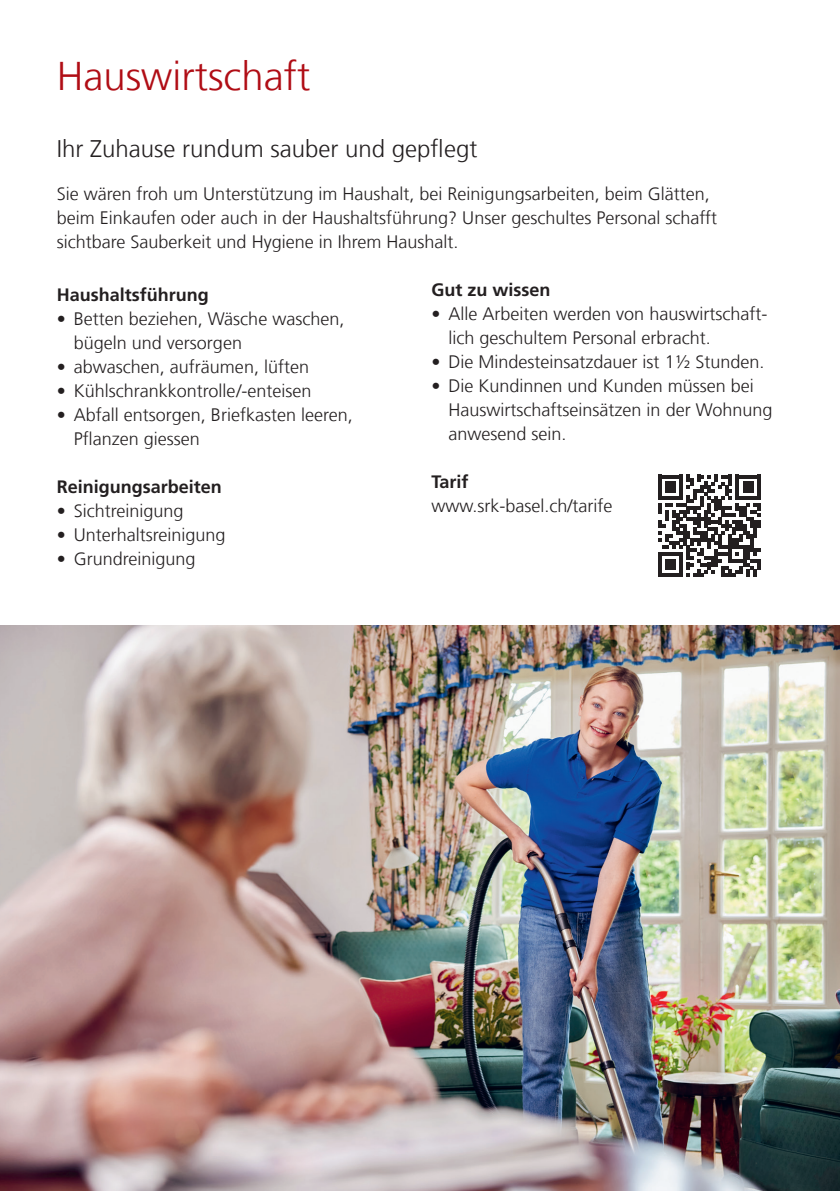
<style>
.page{position:relative;width:840px;height:1191px;background:#fff}
.page>*{position:absolute;margin:0;border:0;box-sizing:border-box;transform-origin:0 0}
.t1{font:300 40px "Frutiger LT Com";color:#b00d15}
.t2{font:300 24px "Frutiger LT Com";color:#231f20}
.t3{font:300 18px/24px "Frutiger LT Com";color:#231f20}
.t4{font:700 18px "Frutiger LT Com";color:#231f20}
</style>
<div class="page">
<img style="left:0;top:625px;width:839px;height:566px">
<svg style="left:658px;top:475px;width:101px;height:102px"></svg>
<h1 class="t1" style="left:57px;top:52px;width:255px">Hauswirtschaft</h1>
<h2 class="t2" style="left:57px;top:135px;width:422px">Ihr Zuhause rundum sauber und gepflegt</h2>
<p class="t3" style="left:57px;top:182px;width:661px">Sie wären froh um Unterstützung im Haushalt, bei Reinigungsarbeiten, beim Glätten, beim Einkaufen oder auch in der Haushaltsführung? Unser geschultes Personal schafft sichtbare Sauberkeit und Hygiene in Ihrem Haushalt.</p>
<p class="t4" style="left:57px;top:284px;width:153px">Haushaltsführung</p>
<p class="t3" style="left:74px;top:307px;width:272px;text-indent:-17px">• Betten beziehen, Wäsche waschen, bügeln und versorgen</p>
<p class="t3" style="left:57px;top:355px;width:254px">• abwaschen, aufräumen, lüften</p>
<p class="t3" style="left:57px;top:379px;width:256px">• Kühlschrankkontrolle/-enteisen</p>
<p class="t3" style="left:74px;top:403px;width:280px;text-indent:-17px">• Abfall entsorgen, Briefkasten leeren,<br>Pflanzen giessen</p>
<p class="t4" style="left:57px;top:476px;width:167px">Reinigungsarbeiten</p>
<p class="t3" style="left:57px;top:499px;width:128px">• Sichtreinigung</p>
<p class="t3" style="left:57px;top:523px;width:170px">• Unterhaltsreinigung</p>
<p class="t3" style="left:57px;top:547px;width:140px">• Grundreinigung</p>
<p class="t4" style="left:431px;top:279px;width:120px">Gut zu wissen</p>
<p class="t3" style="left:448px;top:302px;width:320px;text-indent:-17px">• Alle Arbeiten werden von hauswirtschaft&shy;lich geschultem Personal erbracht.</p>
<p class="t3" style="left:431px;top:350px;width:334px">• Die Mindesteinsatzdauer ist 1½ Stunden.</p>
<p class="t3" style="left:448px;top:374px;width:325px;text-indent:-17px">• Die Kundinnen und Kunden müssen bei<br>Hauswirtschaftseinsätzen in der Wohnung anwesend sein.</p>
<p class="t4" style="left:431px;top:471px;width:39px">Tarif</p>
<p class="t3" style="left:431px;top:494px;width:183px">www.srk-basel.ch/tarife</p>
</div>
